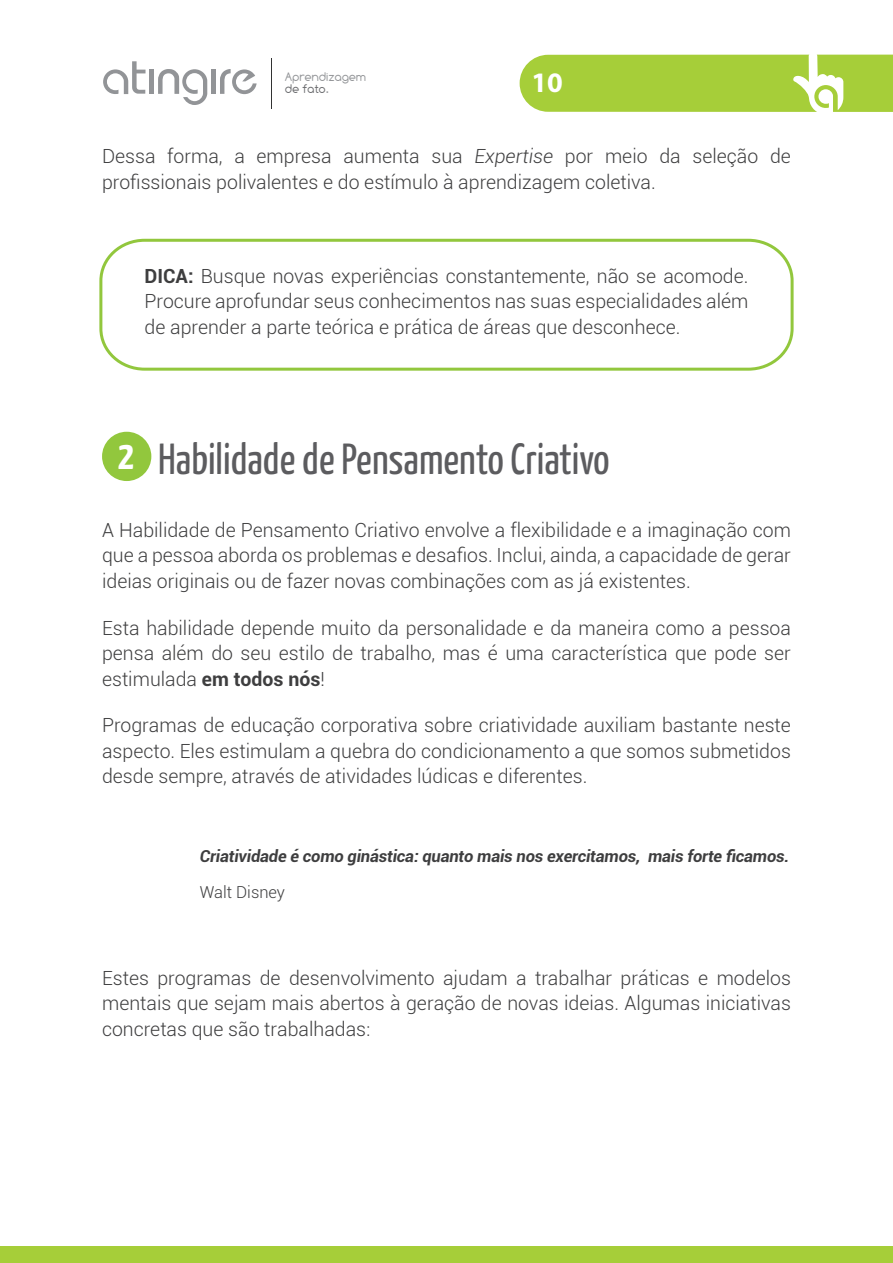
<style>
.page{position:relative;width:893px;height:1263px;background:#fff}
.page>*{position:absolute;margin:0;border:0;box-sizing:border-box;transform-origin:0 0}
.t1{font:43.5px "Yanone Kaffeesatz";color:#5c5c5f}
.t2{font:700 40.35px "Yanone Kaffeesatz";color:#fff}
.t3{font:700 28.35px "Myriad Pro";color:#fff}
.corrido{font:300 19.5px/25.5px "Roboto";color:#3e3e3f;text-align:justify}
.citacao{font:italic 700 16.5px/36px "Roboto";letter-spacing:-.01em;color:#3e3e3f}
.t4{font:12.45px/12.3px "Comfortaa";letter-spacing:-.01em;color:#939598}
.s1{color:#6c6d70}
.s2{font-style:italic}
.s3{font-weight:700}
.s4{font-weight:300;font-style:normal}
</style>
<div class="page">
<div style="left:0;top:1246px;width:893px;height:17px;background:#a6ce39"></div>
<div style="left:149px;top:70px;width:5px;height:24px;background:#929497"></div>
<svg style="left:103px;top:61px;width:43px;height:33px"></svg>
<svg style="left:220px;top:69px;width:37px;height:25px"></svg>
<div style="left:211px;top:70px;width:5px;height:24px;background:#929497"></div>
<svg style="left:158px;top:69px;width:49px;height:36px"></svg>
<hr style="left:271px;top:58px;width:1px;height:50px;background:#323333">
<svg style="left:520px;top:54px;width:373px;height:58px;background:#add24a"></svg>
<div style="left:99px;top:239px;width:695px;height:132px;border:3px solid #92c73d;border-radius:42px"></div>
<div style="left:102px;top:432px;width:49px;height:49px;background:#92c73d;border-radius:50%"></div>
<p class="t4" style="left:285px;top:70px;width:83px">Aprendizagem <span class="s1">de fato</span>.</p>
<h3 class="t3" style="left:531px;top:64px;width:33px">10</h3>
<p class="corrido" style="left:102px;top:143px;width:690px">Dessa forma, a empresa aumenta sua <span class="s2">Expertise</span> por meio da seleção de profissionais polivalentes e do estímulo à aprendizagem coletiva.</p>
<p class="corrido" style="left:145px;top:262px;width:605px"><span class="s3">DICA:</span> Busque novas experiências constantemente, não se acomode.<br>Procure aprofundar seus conhecimentos nas suas especialidades além de aprender a parte teórica e prática de áreas que desconhece.</p>
<p class="t2" style="left:118px;top:430px;width:18px">2</p>
<p class="t1" style="left:158px;top:432px;width:453px">Habilidade de Pensamento Criativo</p>
<p class="corrido" style="left:102px;top:516px;width:690px">A Habilidade de Pensamento Criativo envolve a flexibilidade e a imaginação com que a pessoa aborda os problemas e desafios. Inclui, ainda, a capacidade de gerar ideias originais ou de fazer novas combinações com as já existentes.</p>
<p class="corrido" style="left:102px;top:614px;width:690px">Esta habilidade depende muito da personalidade e da maneira como a pessoa pensa além do seu estilo de trabalho, mas é uma característica que pode ser estimulada <span class="s3">em todos nós</span>!</p>
<p class="corrido" style="left:102px;top:712px;width:690px">Programas de educação corporativa sobre criatividade auxiliam bastante neste aspecto. Eles estimulam a quebra do condicionamento a que somos submetidos desde sempre, através de atividades lúdicas e diferentes.</p>
<p class="citacao" style="left:200px;top:838px;width:591px">Criatividade é como ginástica: quanto mais nos exercitamos, mais forte ficamos.<br><span class="s4">Walt Disney</span></p>
<p class="corrido" style="left:102px;top:964px;width:690px">Estes programas de desenvolvimento ajudam a trabalhar práticas e modelos mentais que sejam mais abertos à geração de novas ideias. Algumas iniciativas concretas que são trabalhadas:</p>
</div>
